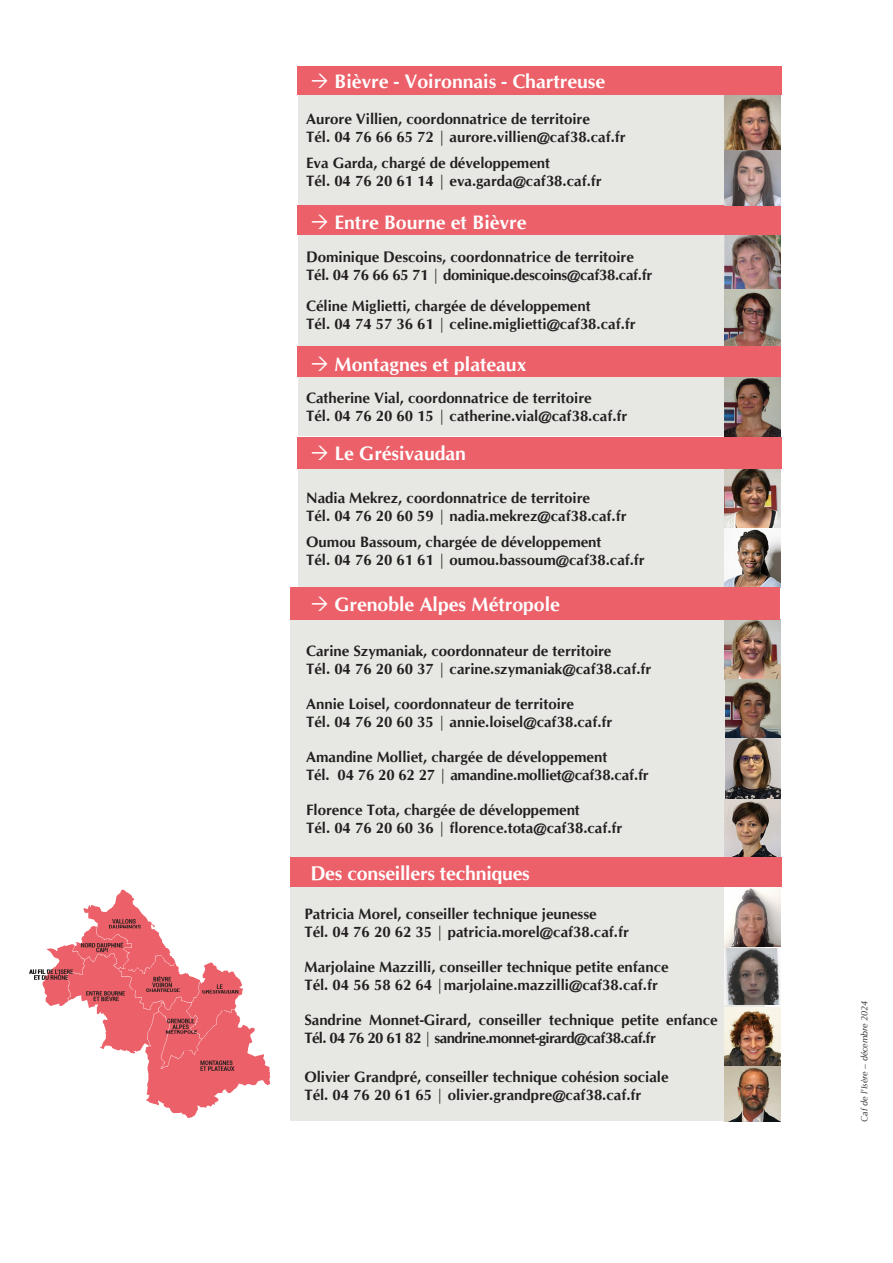
<style>
.page{position:relative;width:893px;height:1263px;background:#fff}
.page>*{position:absolute;margin:0;border:0;box-sizing:border-box;transform-origin:0 0}
.t1{font:700 19.5px "CG Omega";color:#fff}
.t2{font:700 15px/18px "CG Omega";color:#231f20}
.t3{font:italic 9px "CG Omega";color:#231f20}
</style>
<div class="page">
<div style="left:298px;top:235px;width:467px;height:110px;background:#e7e7e4"></div>
<div style="left:298px;top:93px;width:467px;height:112px;background:#e7e7e4"></div>
<img style="left:725px;top:95px;width:55px;height:110px">
<img style="left:725px;top:235px;width:55px;height:110px">
<div style="left:298px;top:377px;width:467px;height:59px;background:#e7e7e4"></div>
<div style="left:298px;top:469px;width:467px;height:119px;background:#e7e7e4"></div>
<div style="left:290px;top:620px;width:475px;height:238px;background:#e7e7e4"></div>
<img style="left:725px;top:469px;width:55px;height:118px">
<img style="left:725px;top:620px;width:55px;height:238px">
<img style="left:725px;top:377px;width:55px;height:59px">
<div style="left:290px;top:887px;width:475px;height:234px;background:#e7e7e4"></div>
<img style="left:725px;top:887px;width:55px;height:60px">
<img style="left:725px;top:1007px;width:55px;height:115px">
<img style="left:724px;top:949px;width:56px;height:56px">
<img style="left:29px;top:889px;width:242px;height:229px">
<div style="left:298px;top:66px;width:484px;height:29px;background:#ec6069"></div>
<div style="left:298px;top:206px;width:483px;height:29px;background:#ec6069"></div>
<div style="left:298px;top:346px;width:483px;height:31px;background:#ec6069"></div>
<div style="left:298px;top:437px;width:484px;height:32px;background:#ec6069"></div>
<div style="left:290px;top:587px;width:490px;height:33px;background:#ec6069"></div>
<div style="left:290px;top:858px;width:492px;height:29px;background:#ec6069"></div>
<p class="t1" style="left:334px;top:69px;width:272px">Bièvre - Voironnais - Chartreuse</p>
<p class="t2" style="left:306px;top:109px;width:321px">Aurore Villien, coordonnatrice de territoire<br>Tél. 04 76 66 65 72 | aurore.villien@caf38.caf.fr</p>
<p class="t2" style="left:306px;top:154px;width:297px">Eva Garda, chargé de développement<br>Tél. 04 76 20 61 14 | eva.garda@caf38.caf.fr</p>
<p class="t1" style="left:334px;top:210px;width:193px">Entre Bourne et Bièvre</p>
<p class="t2" style="left:306px;top:248px;width:348px">Dominique Descoins, coordonnatrice de territoire<br>Tél. 04 76 66 65 71 | dominique.descoins@caf38.caf.fr</p>
<p class="t2" style="left:306px;top:297px;width:331px">Céline Miglietti, chargée de développement<br>Tél. 04 74 57 36 61 | celine.miglietti@caf38.caf.fr</p>
<p class="t1" style="left:334px;top:352px;width:193px">Montagnes et plateaux</p>
<p class="t2" style="left:306px;top:389px;width:323px">Catherine Vial, coordonnatrice de territoire<br>Tél. 04 76 20 60 15 | catherine.vial@caf38.caf.fr</p>
<p class="t1" style="left:334px;top:441px;width:133px">Le Grésivaudan</p>
<p class="t2" style="left:306px;top:489px;width:322px">Nadia Mekrez, coordonnatrice de territoire<br>Tél. 04 76 20 60 59 | nadia.mekrez@caf38.caf.fr</p>
<p class="t2" style="left:306px;top:533px;width:340px">Oumou Bassoum, chargée de développement<br>Tél. 04 76 20 61 61 | oumou.bassoum@caf38.caf.fr</p>
<p class="t1" style="left:334px;top:592px;width:227px">Grenoble Alpes Métropole</p>
<p class="t2" style="left:306px;top:642px;width:347px">Carine Szymaniak, coordonnateur de territoire<br>Tél. 04 76 20 60 37 | carine.szymaniak@caf38.caf.fr</p>
<p class="t2" style="left:306px;top:695px;width:308px">Annie Loisel, coordonnateur de territoire<br>Tél. 04 76 20 60 35 | annie.loisel@caf38.caf.fr</p>
<p class="t2" style="left:306px;top:748px;width:344px">Amandine Molliet, chargée de développement<br>Tél. 04 76 20 62 27 | amandine.molliet@caf38.caf.fr</p>
<p class="t2" style="left:306px;top:801px;width:318px">Florence Tota, chargée de développement<br>Tél. 04 76 20 60 36 | florence.tota@caf38.caf.fr</p>
<p class="t1" style="left:310px;top:860px;width:221px">Des conseillers techniques</p>
<p class="t2" style="left:304px;top:905px;width:326px">Patricia Morel, conseiller technique jeunesse<br>Tél. 04 76 20 62 35 | patricia.morel@caf38.caf.fr</p>
<p class="t2" style="left:304px;top:958px;width:366px">Marjolaine Mazzilli, conseiller technique petite enfance<br>Tél. 04 56 58 62 64 |marjolaine.mazzilli@caf38.caf.fr</p>
<p class="t2" style="left:304px;top:1011px;width:415px">Sandrine Monnet-Girard, conseiller technique petite enfance<br>Tél. 04 76 20 61 82 | sandrine.monnet-girard@caf38.caf.fr</p>
<p class="t2" style="left:304px;top:1068px;width:366px">Olivier Grandpré, conseiller technique cohésion sociale<br>Tél. 04 76 20 61 65 | olivier.grandpre@caf38.caf.fr</p>
<p class="t3" style="left:859px;top:1122px;width:122px;rotate:-90deg">Caf de l’Isère – décembre 2024</p>
</div>
